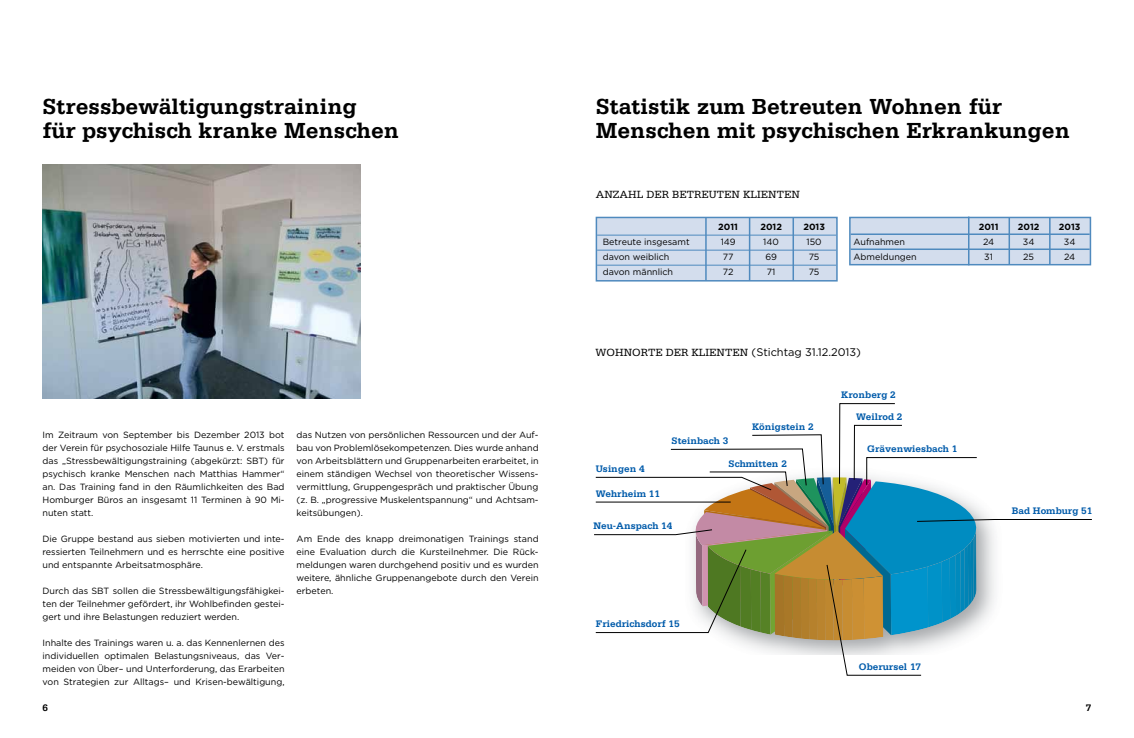
<style>
.page{position:relative;width:1134px;height:738px;background:#fff}
.page>*{position:absolute;margin:0;border:0;box-sizing:border-box;transform-origin:0 0}
.t1{font:700 23px/24px "Serifa Std";color:#000}
.t2{font:11px "Gotham";color:#000}
.t3{font:11px "Serifa Std";color:#000}
.t4{font:700 10px "Serifa Std";color:#005baa}
.t5{font:700 10px "Serifa Std";color:#000}
.t6{font:9px/13px "Gotham";color:#000;text-align:justify}
.t7{font:700 9px "Gotham";color:#000}
.s1{font-family:"Serifa Std"}
</style>
<div class="page">
<img style="left:43px;top:164px;width:317px;height:234px">
<div style="left:596px;top:217px;width:241px;height:63px;background:#d3dded"></div>
<hr style="left:597px;top:234px;width:239px;height:1px;background:#4f8abe">
<hr style="left:597px;top:249px;width:239px;height:1px;background:#4f8abe">
<hr style="left:597px;top:264px;width:239px;height:1px;background:#4f8abe">
<div style="left:596px;top:216px;width:242px;height:65px;border:2px solid #4f8abe"></div>
<hr style="left:705px;top:217px;width:2px;height:63px;background:#4f8abe">
<hr style="left:749px;top:217px;width:1px;height:63px;background:#4f8abe">
<hr style="left:792px;top:217px;width:2px;height:63px;background:#4f8abe">
<div style="left:850px;top:217px;width:240px;height:47px;background:#d3dded"></div>
<hr style="left:851px;top:233px;width:239px;height:2px;background:#4f8abe">
<hr style="left:851px;top:248px;width:239px;height:2px;background:#4f8abe">
<div style="left:849px;top:216px;width:242px;height:49px;border:2px solid #4f8abe"></div>
<hr style="left:968px;top:216px;width:1px;height:49px;background:#4f8abe">
<hr style="left:1008px;top:217px;width:2px;height:47px;background:#4f8abe">
<hr style="left:1049px;top:217px;width:1px;height:48px;background:#4f8abe">
<svg style="left:594px;top:403px;width:498px;height:272px"></svg>
<h1 class="t1" style="left:43px;top:94px;width:358px">Stressbewältigungstraining<br>für psychisch kranke Menschen</h1>
<h1 class="t1" style="left:596px;top:95px;width:476px">Statistik zum Betreuten Wohnen für<br>Menschen mit psychischen Erkrankungen</h1>
<p class="t3" style="left:596px;top:188px;width:206px">ANZAHL DER BETREUTEN KLIENTEN</p>
<p class="t7" style="left:718px;top:222px;width:21px">2011</p>
<p class="t7" style="left:760px;top:222px;width:23px">2012</p>
<p class="t7" style="left:803px;top:222px;width:23px">2013</p>
<p class="t6" style="left:603px;top:235px;width:88px">Betreute insgesamt</p>
<p class="t6" style="left:721px;top:235px;width:16px">149</p>
<p class="t6" style="left:763px;top:235px;width:17px">140</p>
<p class="t6" style="left:806px;top:235px;width:17px">150</p>
<p class="t6" style="left:603px;top:250px;width:68px">davon weiblich</p>
<p class="t6" style="left:723px;top:250px;width:12px">77</p>
<p class="t6" style="left:765px;top:250px;width:13px">69</p>
<p class="t6" style="left:809px;top:250px;width:12px">75</p>
<p class="t6" style="left:603px;top:265px;width:72px">davon männlich</p>
<p class="t6" style="left:723px;top:265px;width:12px">72</p>
<p class="t6" style="left:767px;top:265px;width:10px">71</p>
<p class="t6" style="left:809px;top:265px;width:12px">75</p>
<p class="t7" style="left:979px;top:221px;width:21px">2011</p>
<p class="t7" style="left:1018px;top:221px;width:23px">2012</p>
<p class="t7" style="left:1059px;top:221px;width:23px">2013</p>
<p class="t6" style="left:853px;top:235px;width:53px">Aufnahmen</p>
<p class="t6" style="left:983px;top:235px;width:13px">24</p>
<p class="t6" style="left:1023px;top:235px;width:13px">34</p>
<p class="t6" style="left:1064px;top:235px;width:13px">34</p>
<p class="t6" style="left:853px;top:250px;width:65px">Abmeldungen</p>
<p class="t6" style="left:984px;top:250px;width:10px">31</p>
<p class="t6" style="left:1023px;top:250px;width:12px">25</p>
<p class="t6" style="left:1064px;top:250px;width:13px">24</p>
<p class="t2" style="left:596px;top:345px;width:267px"><span class="s1">WOHNORTE DER KLIENTEN</span> (Stichtag 31.12.2013)</p>
<p class="t4" style="left:841px;top:389px;width:56px">Kronberg 2</p>
<p class="t6" style="left:43px;top:427px;width:244px">Im Zeitraum von September bis Dezember 2013 bot der Verein für psychosoziale Hilfe Taunus e. V. erstmals das „Stressbewältigungstraining (abgekürzt: SBT) für psychisch kranke Menschen nach Matthias Hammer“ an. Das Training fand in den Räumlichkeiten des Bad Homburger Büros an insgesamt 11 Terminen à 90 Mi&shy;nuten statt.</p>
<p class="t6" style="left:43px;top:531px;width:244px">Die Gruppe bestand aus sieben motivierten und inte&shy;ressierten Teilnehmern und es herrschte eine positive und entspannte Arbeitsatmosphäre.</p>
<p class="t6" style="left:43px;top:583px;width:244px">Durch das SBT sollen die Stressbewältigungsfähigkei&shy;ten der Teilnehmer gefördert, ihr Wohlbefinden gestei&shy;gert und ihre Belastungen reduziert werden.</p>
<p class="t6" style="left:43px;top:635px;width:244px">Inhalte des Trainings waren u. a. das Kennenlernen des individuellen optimalen Belastungsniveaus, das Ver&shy;meiden von Über– und Unterforderung, das Erarbeiten von Strategien zur Alltags– und Krisen-bewältigung,</p>
<p class="t6" style="left:297px;top:427px;width:244px">das Nutzen von persönlichen Ressourcen und der Auf&shy;bau von Problemlösekompetenzen. Dies wurde anhand von Arbeitsblättern und Gruppenarbeiten erarbeitet, in einem ständigen Wechsel von theoretischer Wissens&shy;vermittlung, Gruppengespräch und praktischer Übung (z. B. „progressive Muskelentspannung“ und Achtsam&shy;keitsübungen).</p>
<p class="t6" style="left:297px;top:531px;width:244px">Am Ende des knapp dreimonatigen Trainings stand eine Evaluation durch die Kursteilnehmer. Die Rück&shy;meldungen waren durchgehend positiv und es wurden weitere, ähnliche Gruppenangebote durch den Verein erbeten.</p>
<p class="t4" style="left:596px;top:462px;width:50px">Usingen 4</p>
<p class="t4" style="left:596px;top:487px;width:66px">Wehrheim 11</p>
<p class="t4" style="left:752px;top:420px;width:63px">Königstein 2</p>
<p class="t4" style="left:729px;top:457px;width:60px">Schmitten 2</p>
<p class="t4" style="left:672px;top:434px;width:58px">Steinbach 3</p>
<p class="t4" style="left:593px;top:520px;width:80px">Neu-Anspach 14</p>
<p class="t4" style="left:596px;top:617px;width:85px">Friedrichsdorf 15</p>
<p class="t4" style="left:856px;top:410px;width:48px">Weilrod 2</p>
<p class="t4" style="left:867px;top:443px;width:92px">Grävenwiesbach 1</p>
<p class="t4" style="left:859px;top:660px;width:64px">Oberursel 17</p>
<p class="t4" style="left:1012px;top:504px;width:82px">Bad Homburg 51</p>
<p class="t5" style="left:43px;top:701px;width:7px">6</p>
<p class="t5" style="left:1086px;top:701px;width:7px">7</p>
</div>
